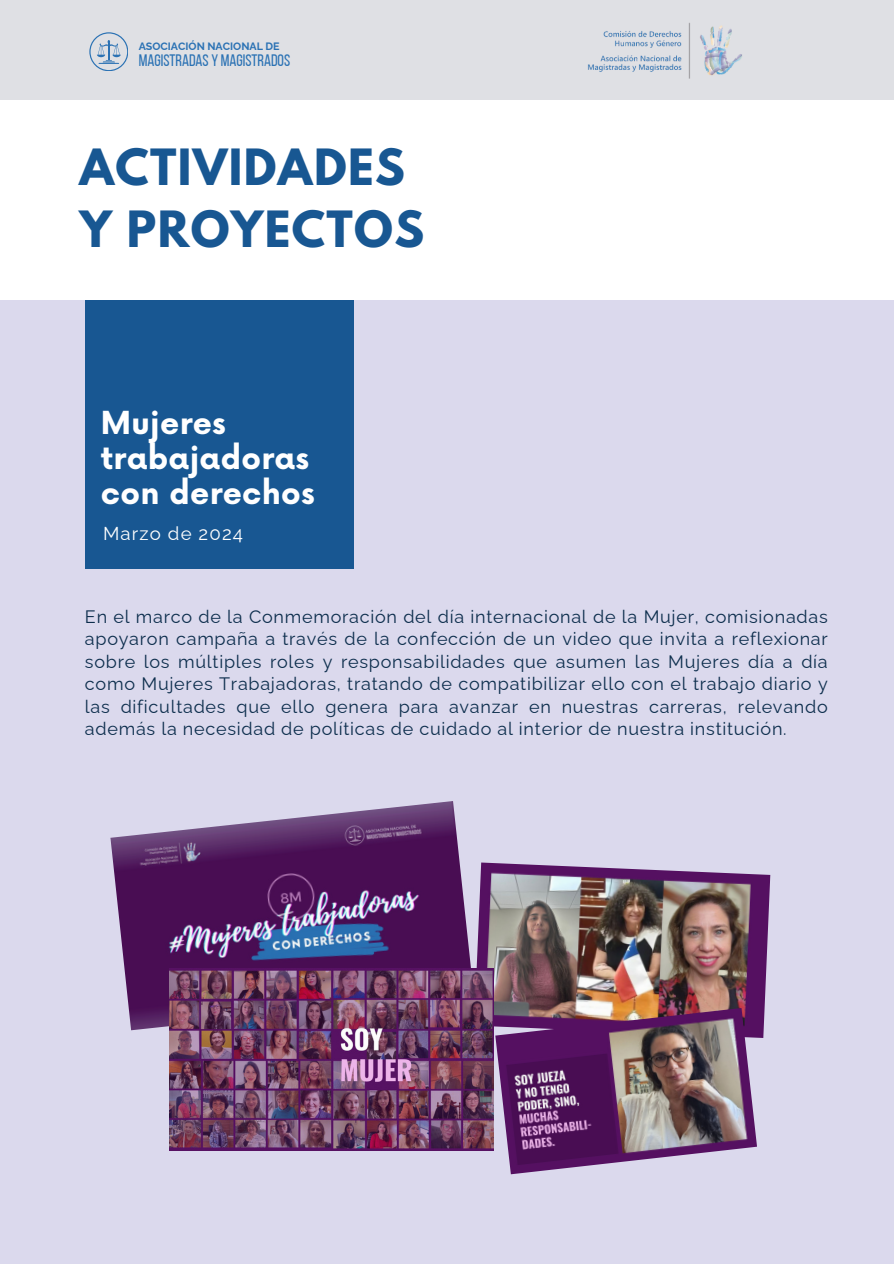
<style>
.page{position:relative;width:894px;height:1264px;background:#fff}
.page>*{position:absolute;margin:0;border:0;box-sizing:border-box;transform-origin:0 0}
.t1{font:700 44.25px/61.8px "League Spartan";letter-spacing:.03em;color:#185792}
.t2{font:700 30.9px/34.8px "Now";letter-spacing:.01em;color:#fff}
.t3{font:18.6px "Raleway";letter-spacing:.06em;color:#fff}
.t4{font:18px/22.5px "Raleway";letter-spacing:.04em;color:#0d2e4d;text-align:justify}
.t5{font:16.65px "Bebas Neue";color:#2b72b4}
.t6{font:700 10.65px "Raleway";color:#2b72b4}
</style>
<div class="page">
<div style="left:0;top:0;width:893px;height:99px;background:#dfe0e4"></div>
<svg style="left:89px;top:32px;width:39px;height:39px"></svg>
<div style="left:0;top:300px;width:893px;height:963px;background:#dbd9ed"></div>
<div style="left:85px;top:300px;width:268px;height:268px;background:#185792"></div>
<img style="left:110px;top:801px;width:361px;height:229px">
<img style="left:476px;top:862px;width:294px;height:175px">
<img style="left:169px;top:968px;width:324px;height:182px">
<img style="left:495px;top:1008px;width:261px;height:166px">
<img style="left:588px;top:22px;width:154px;height:57px">
<p class="t6" style="left:139px;top:40px;width:142px">ASOCIACIÓN NACIONAL DE</p>
<p class="t5" style="left:139px;top:53px;width:153px">MAGISTRADAS Y MAGISTRADOS</p>
<p class="t1" style="left:79px;top:142px;width:346px">ACTIVIDADES<br>Y PROYECTOS</p>
<h4 class="t2" style="left:101px;top:407px;width:215px">Mujeres trabajadoras con derechos</h4>
<p class="t3" style="left:103px;top:522px;width:141px">Marzo de 2024</p>
<h1 class="t4" style="left:85px;top:605px;width:744px">En el marco de la Conmemoración del día internacional de la Mujer, comisionadas apoyaron campaña a través de la confección de un video que invita a reflexionar sobre los múltiples roles y responsabilidades que asumen las Mujeres día a día como Mujeres Trabajadoras, tratando de compatibilizar ello con el trabajo diario y las dificultades que ello genera para avanzar en nuestras carreras, relevando además la necesidad de políticas de cuidado al interior de nuestra institución.</h1>
</div>
